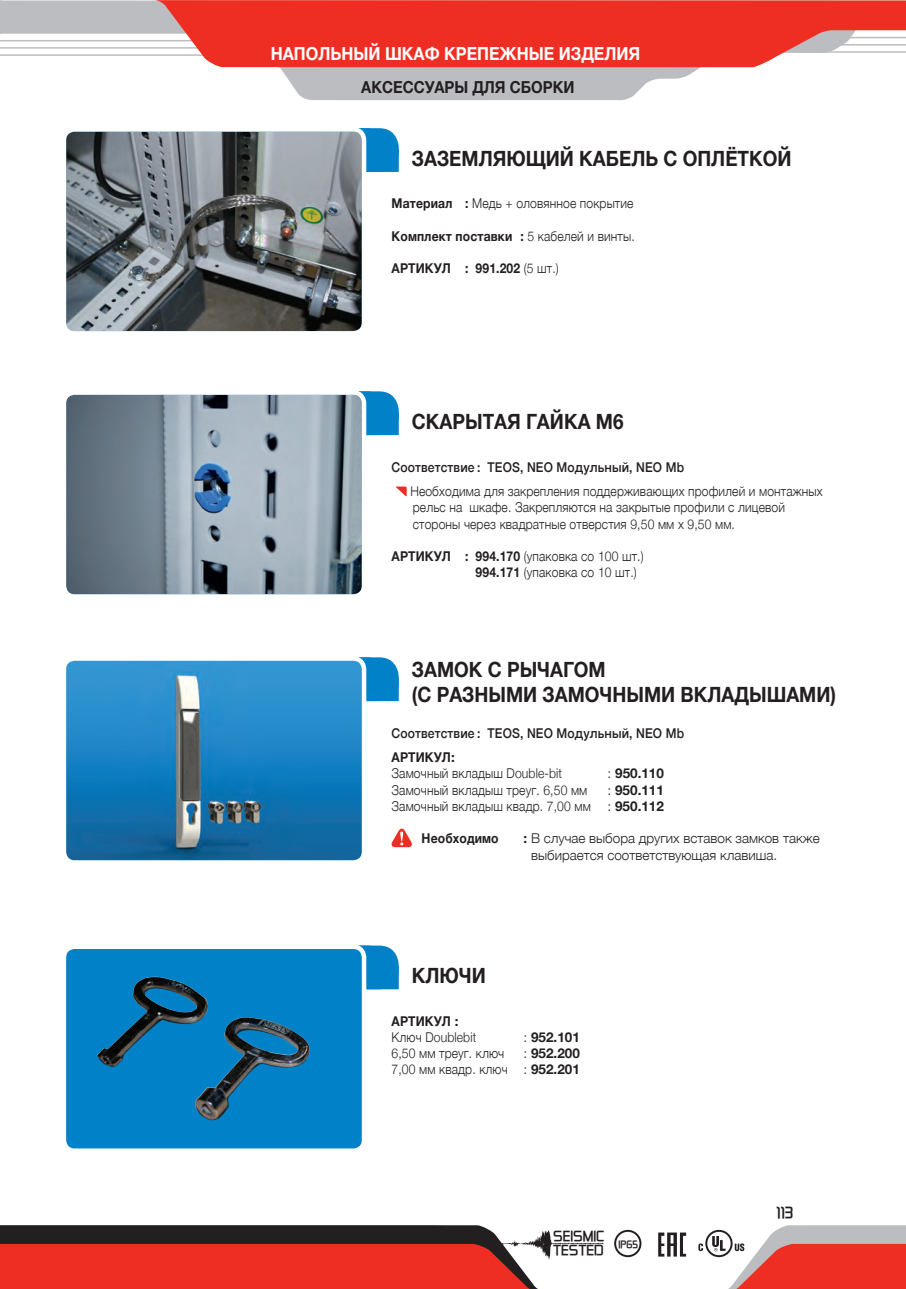
<style>
.page{position:relative;width:906px;height:1289px;background:#fff}
.page>*{position:absolute;margin:0;border:0;box-sizing:border-box;transform-origin:0 0}
.t1{font:700 21px/25.2px "Helvetica Neue";color:#231f20;scale:.9 1}
.t2{font:700 18px "Helvetica Neue";color:#fff;scale:.9 1}
.t3{font:700 16.5px "Helvetica Neue";color:#231f20;scale:.9 1}
.t4{font:300 13.5px/16.2px "Helvetica Neue";letter-spacing:.01em;color:#231f20;scale:.9 1}
.t5{font:300 13.5px/16.2px "Helvetica Neue";letter-spacing:.01em;color:#231f20;text-align:right}
.t6{font:700 13.5px "Helvetica Neue";letter-spacing:.01em;color:#231f20;scale:.9 1}
.t7{font:500 13.5px "Helvetica Neue";letter-spacing:.01em;color:#231f20;scale:.9 1}
.t8{font:700 13.5px "Helvetica Neue";letter-spacing:.01em;color:#231f20}
.t9{font:700 13.5px "Zekton";color:#231f20}
.t10{font:700 12.15px/14.7px "Zekton";color:#231f20}
.t11{font:700 8.85px "Zekton";color:#231f20}
.s1{font-weight:700}
.s2{font-weight:300}
</style>
<div class="page">
<svg style="left:222px;top:67px;width:513px;height:33px"></svg>
<hr style="left:0;top:54px;width:253px;height:2px;background:#bcbdc0">
<svg style="left:0;top:1px;width:154px;height:48px;fill:#bcbdc0"></svg>
<svg style="left:154px;top:0;width:752px;height:67px;background:#ed463c"></svg>
<svg style="left:614px;top:1229px;width:27px;height:28px"></svg>
<svg style="left:698px;top:1225px;width:208px;height:63px"></svg>
<svg style="left:0;top:1225px;width:603px;height:63px;background:#b9463f"></svg>
<svg style="left:658px;top:1232px;width:28px;height:24px"></svg>
<svg style="left:384px;top:128px;width:15px;height:44px"></svg>
<div style="left:251px;top:128px;width:148px;height:44px;background:#0081c8;border-radius:20px"></div>
<svg style="left:384px;top:391px;width:15px;height:44px"></svg>
<div style="left:251px;top:391px;width:148px;height:44px;background:#0081c8;border-radius:20px"></div>
<svg style="left:384px;top:657px;width:15px;height:44px"></svg>
<div style="left:251px;top:657px;width:148px;height:44px;background:#0081c8;border-radius:20px"></div>
<svg style="left:384px;top:947px;width:15px;height:42px"></svg>
<div style="left:251px;top:945px;width:148px;height:44px;background:#0081c8;border-radius:20px"></div>
<svg style="left:395px;top:486px;width:12px;height:10px"></svg>
<img style="left:67px;top:132px;width:294px;height:198px">
<div style="left:62px;top:127px;width:304px;height:208px;border:4px solid #fff;border-radius:11px"></div>
<img style="left:67px;top:395px;width:294px;height:198px">
<div style="left:62px;top:390px;width:304px;height:208px;border:4px solid #fff;border-radius:11px"></div>
<img style="left:67px;top:661px;width:294px;height:198px">
<div style="left:62px;top:656px;width:304px;height:208px;border:4px solid #fff;border-radius:11px"></div>
<img style="left:67px;top:949px;width:294px;height:198px">
<div style="left:62px;top:944px;width:304px;height:208px;border:4px solid #fff;border-radius:11px"></div>
<svg style="left:391px;top:828px;width:21px;height:19px"></svg>
<h2 class="t2" style="left:271px;top:39px;width:412px">НАПОЛЬНЫЙ ШКАФ КРЕПЕЖНЫЕ ИЗДЕЛИЯ</h2>
<p class="t3" style="left:361px;top:74px;width:238px">АКСЕССУАРЫ ДЛЯ СБОРКИ</p>
<h1 class="t1" style="left:412px;top:146px;width:423px">ЗАЗЕМЛЯЮЩИЙ КАБЕЛЬ С ОПЛЁТКОЙ</h1>
<p class="t4" style="left:391px;top:194px;width:270px"><span class="s1">Материал :</span> Медь + оловянное покрытие</p>
<p class="t6" style="left:391px;top:225px;width:272px">Комплект поставки : <span class="s2">5 кабелей и винты.</span></p>
<p class="t6" style="left:391px;top:258px;width:187px">АРТИКУЛ : 991.202 <span class="s2">(5 шт.)</span></p>
<h1 class="t1" style="left:412px;top:409px;width:237px">СКАРЫТАЯ ГАЙКА M6</h1>
<p class="t7" style="left:391px;top:456px;width:326px">Соответствие : TEOS, NEO Модульный, NEO Mb</p>
<p class="t4" style="left:410px;top:482px;width:460px">Необходима для закрепления поддерживающих профилей и монтажных рельс на шкафе. Закрепляются на закрытые профили с лицевой стороны через квадратные отверстия 9,50 мм x 9,50 мм.</p>
<p class="t4" style="left:475px;top:547px;width:188px;text-indent:-84px"><span class="s1">АРТИКУЛ : 994.170</span> (упаковка со 100 шт.)<br><span class="s1">994.171</span> (упаковка со 10 шт.)</p>
<h1 class="t1" style="left:412px;top:657px;width:473px">ЗАМОК С РЫЧАГОМ<br>(С РАЗНЫМИ ЗАМОЧНЫМИ ВКЛАДЫШАМИ)</h1>
<p class="t7" style="left:391px;top:722px;width:326px">Соответствие : TEOS, NEO Модульный, NEO Mb</p>
<p class="t6" style="left:391px;top:746px;width:72px">АРТИКУЛ:</p>
<p class="t4" style="left:391px;top:764px;width:191px">Замочный вкладыш Double-bit</p>
<p class="t8" style="left:607px;top:763px;width:58px"><span class="s2">:</span> 950.110</p>
<p class="t4" style="left:391px;top:780px;width:219px">Замочный вкладыш треуг. 6,50 мм</p>
<p class="t5" style="left:391px;top:780px;width:274px">: <span class="s1">950.111<br></span>Замочный вкладыш квадр. 7,00 мм : <span class="s1">950.112</span></p>
<p class="t6" style="left:421px;top:827px;width:87px">Необходимо</p>
<p class="t5" style="left:531px;top:829px;width:290px;text-align:left;text-indent:-8px"><span class="s1">:</span> В случае выбора других вставок замков также выбирается соответствующая клавиша.</p>
<h1 class="t1" style="left:412px;top:963px;width:84px">КЛЮЧИ</h1>
<p class="t6" style="left:391px;top:1010px;width:76px">АРТИКУЛ :</p>
<p class="t4" style="left:391px;top:1028px;width:96px">Ключ Doublebit</p>
<p class="t8" style="left:523px;top:1026px;width:58px"><span class="s2">:</span> 952.101</p>
<p class="t4" style="left:391px;top:1044px;width:127px">6,50 мм треуг. ключ</p>
<p class="t5" style="left:391px;top:1044px;width:190px">: <span class="s1">952.200<br></span>7,00 мм квадр. ключ : <span class="s1">952.201</span></p>
<p class="t10" style="left:553px;top:1227px;width:53px">SEISMIC<br>TESTED</p>
<p class="t11" style="left:618px;top:1237px;width:21px">IP65</p>
<p class="t9" style="left:776px;top:1201px;width:19px">113</p>
</div>
